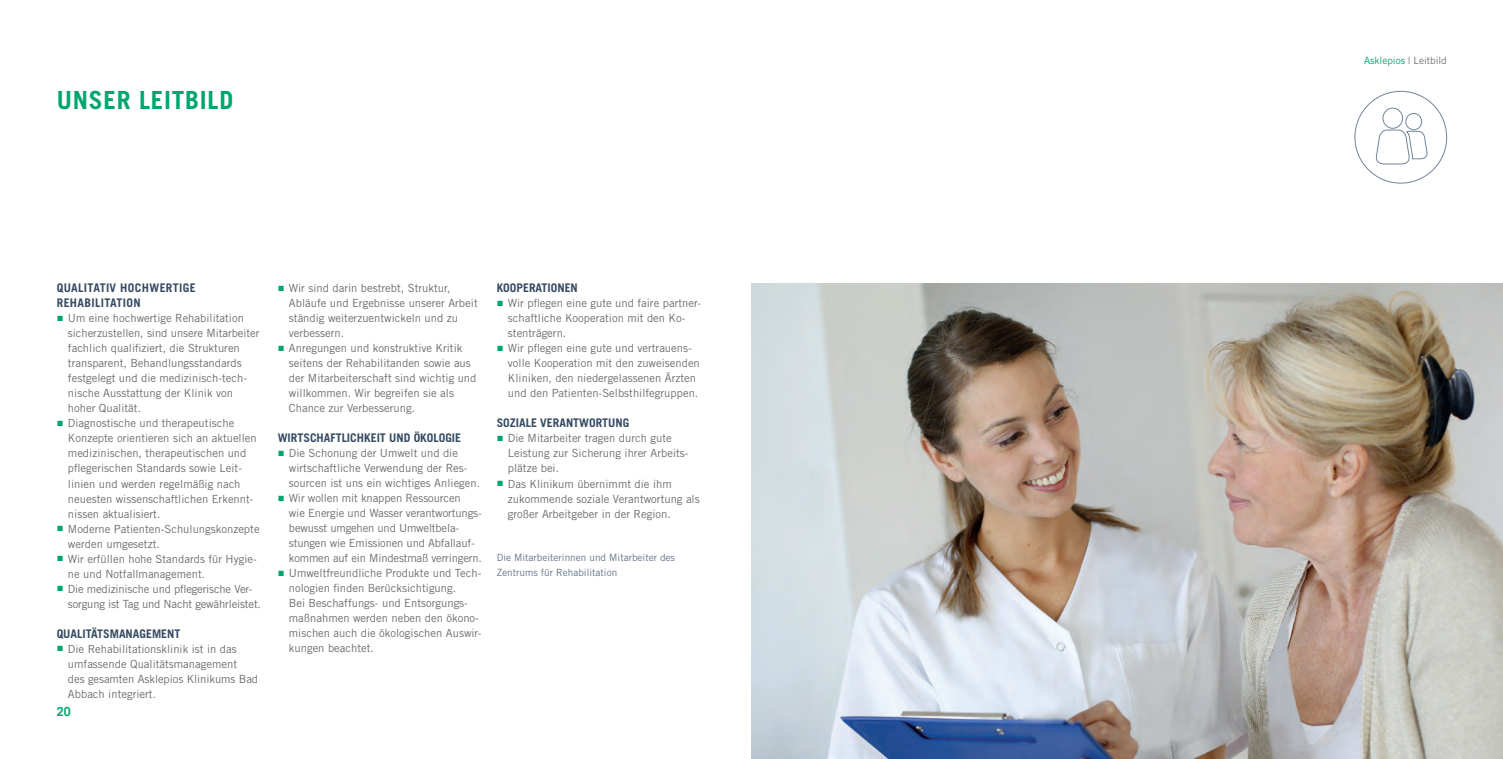
<style>
.page{position:relative;width:1503px;height:759px;background:#fff}
.page>*{position:absolute;margin:0;border:0;box-sizing:border-box;transform-origin:0 0}
.Überschrift{font:700 25px "Trade Gothic LT Std";letter-spacing:.03em;color:#00a66e}
.t1{font:700 12.5px "Trade Gothic LT Std";color:#00a66e}
.t2{font:700 11.88px "Trade Gothic LT Std";color:#354a63}
.t3{font:700 11.88px/15px "Trade Gothic LT Std";letter-spacing:.03em;color:#354a63}
.t4{font:11.25px/15px "Trade Gothic LT Std";color:#6c6d70}
.t5{font:10px/15px "Trade Gothic LT Std";color:#62748c}
.t6{font:10px "Trade Gothic LT Std";color:#00a66e}
.s1{font-family:"Arial";color:#00a66e}
.s2{color:#6c6d70}
</style>
<div class="page">
<img style="left:751px;top:283px;width:751px;height:475px">
<svg style="left:1354px;top:91px;width:93px;height:92px"></svg>
<p class="Überschrift" style="left:57px;top:85px;width:178px">UNSER LEITBILD</p>
<p class="t3" style="left:57px;top:280px;width:141px">QUALITATIV HOCHWERTIGE<br>REHABILITATION</p>
<p class="t4" style="left:68px;top:310px;width:193px;text-indent:-11px"><span class="s1">■</span> Um eine hochwertige Rehabilitation sicherzustellen, sind unsere Mitarbeiter</p>
<p class="t4" style="left:68px;top:340px;width:181px">fachlich qualifiziert, die Strukturen transparent, Behandlungsstandards festgelegt und die medizinisch-tech&shy;nische Ausstattung der Klinik von hoher Qualität.</p>
<p class="t4" style="left:68px;top:415px;width:190px;text-indent:-11px"><span class="s1">■</span> Diagnostische und therapeutische Konzepte orientieren sich an aktuellen medizinischen, therapeutischen und pflegerischen Standards sowie Leit&shy;linien und werden regelmäßig nach neuesten wissenschaftlichen Erkennt&shy;nissen aktualisiert.</p>
<p class="t4" style="left:68px;top:520px;width:193px;text-indent:-11px"><span class="s1">■</span> Moderne Patienten-Schulungskonzepte werden umgesetzt.</p>
<p class="t4" style="left:68px;top:550px;width:190px;text-indent:-11px"><span class="s1">■</span> Wir erfüllen hohe Standards für Hygie&shy;ne und Notfallmanagement.</p>
<p class="t4" style="left:68px;top:580px;width:194px;text-indent:-11px"><span class="s1">■</span> Die medizinische und pflegerische Ver&shy;sorgung ist Tag und Nacht gewährleistet.</p>
<p class="t2" style="left:57px;top:626px;width:125px">QUALITÄTSMANAGEMENT</p>
<p class="t4" style="left:68px;top:640px;width:192px;text-indent:-11px"><span class="s1">■</span> Die Rehabilitationsklinik ist in das umfassende Qualitätsmanagement<br>des gesamten Asklepios Klinikums Bad<br>Abbach integriert.</p>
<p class="t1" style="left:57px;top:703px;width:15px">20</p>
<p class="t4" style="left:289px;top:280px;width:190px;text-indent:-11px"><span class="s1">■</span> Wir sind darin bestrebt, Struktur,<br>Abläufe und Ergebnisse unserer Arbeit ständig weiterzuentwickeln und zu verbessern.</p>
<p class="t4" style="left:289px;top:340px;width:189px;text-indent:-11px"><span class="s1">■</span> Anregungen und konstruktive Kritik seitens der Rehabilitanden sowie aus der Mitarbeiterschaft sind wichtig und willkommen. Wir begreifen sie als Chance zur Verbesserung.</p>
<p class="t2" style="left:278px;top:430px;width:185px">WIRTSCHAFTLICHKEIT UND ÖKOLOGIE</p>
<p class="t4" style="left:289px;top:445px;width:193px;text-indent:-11px"><span class="s1">■</span> Die Schonung der Umwelt und die wirtschaftliche Verwendung der Res&shy;sourcen ist uns ein wichtiges Anliegen.</p>
<p class="t4" style="left:289px;top:490px;width:194px;text-indent:-11px"><span class="s1">■</span> Wir wollen mit knappen Ressourcen<br>wie Energie und Wasser verantwortungs&shy;bewusst umgehen und Umweltbela&shy;stungen wie Emissionen und Abfallauf&shy;kommen auf ein Mindestmaß verringern.</p>
<p class="t4" style="left:289px;top:565px;width:194px;text-indent:-11px"><span class="s1">■</span> Umweltfreundliche Produkte und Tech&shy;nologien finden Berücksichtigung.</p>
<p class="t4" style="left:289px;top:595px;width:194px">Bei Beschaffungs- und Entsorgungs&shy;maßnahmen werden neben den ökono&shy;mischen auch die ökologischen Auswir&shy;kungen beachtet.</p>
<p class="t2" style="left:496px;top:281px;width:83px">KOOPERATIONEN</p>
<p class="t4" style="left:508px;top:295px;width:195px;text-indent:-11px"><span class="s1">■</span> Wir pflegen eine gute und faire partner&shy;schaftliche Kooperation mit den Ko&shy;stenträgern.</p>
<p class="t4" style="left:508px;top:340px;width:193px;text-indent:-11px"><span class="s1">■</span> Wir pflegen eine gute und vertrauens&shy;volle Kooperation mit den zuweisenden Kliniken, den niedergelassenen Ärzten und den Patienten-Selbsthilfegruppen.</p>
<p class="t2" style="left:496px;top:416px;width:134px">SOZIALE VERANTWORTUNG</p>
<p class="t4" style="left:508px;top:430px;width:182px;text-indent:-11px"><span class="s1">■</span> Die Mitarbeiter tragen durch gute<br>Leistung zur Sicherung ihrer Arbeits&shy;plätze bei.</p>
<p class="t4" style="left:508px;top:475px;width:193px;text-indent:-11px"><span class="s1">■</span> Das Klinikum übernimmt die ihm zukommende soziale Verantwortung als großer Arbeitgeber in der Region.</p>
<p class="t5" style="left:496px;top:550px;width:180px">Die Mitarbeiterinnen und Mitarbeiter des<br>Zentrums für Rehabilitation</p>
<p class="t6" style="left:1363px;top:54px;width:84px">Asklepios <span class="s2">| Leitbild</span></p>
</div>
